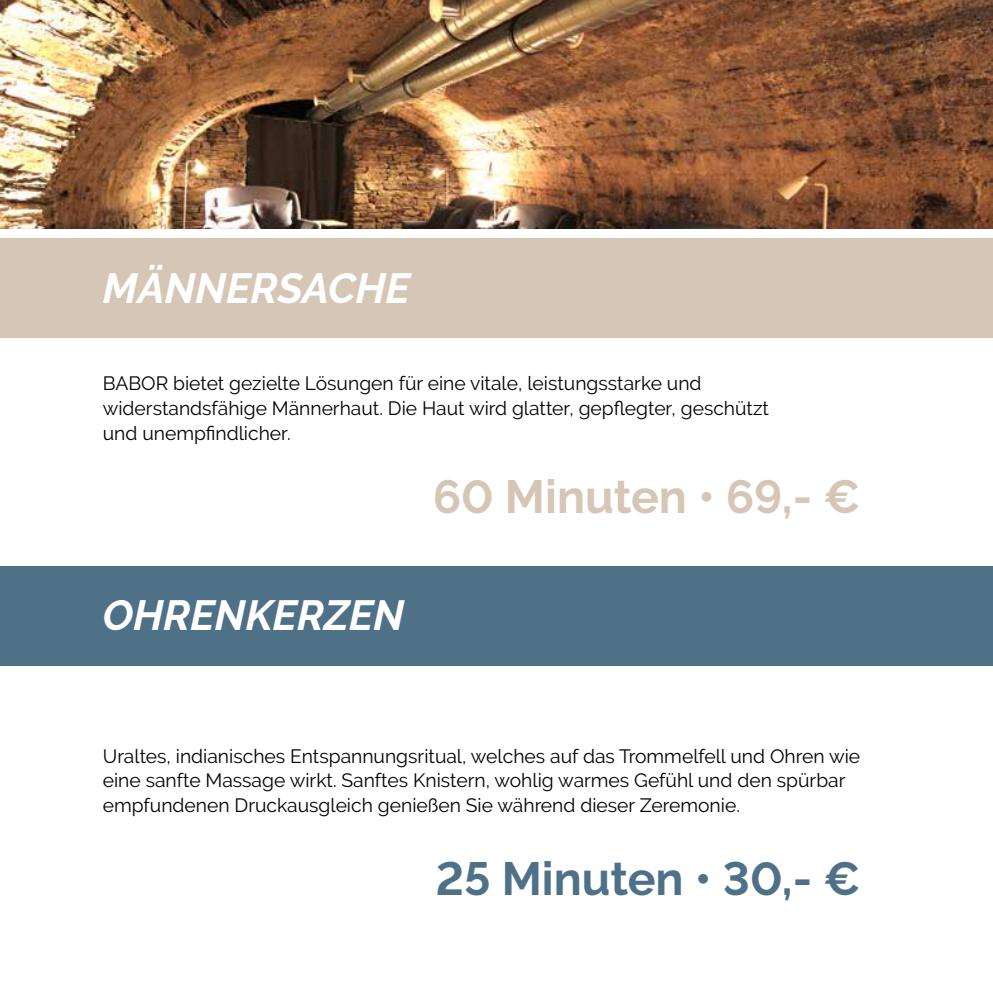
<style>
.page{position:relative;width:993px;height:993px;background:#fff}
.page>*{position:absolute;margin:0;border:0;box-sizing:border-box;transform-origin:0 0}
.t1{font:700 46.38px "Raleway";color:#d5c6b5}
.t2{font:700 46.38px "Raleway";color:#4e7187}
.t3{font:italic 700 42px "Raleway";color:#fff}
.t4{font:19.25px/24.5px "Raleway";color:#000}
</style>
<div class="page">
<div style="left:0;top:238px;width:992px;height:99px;background:#d5c6b5"></div>
<div style="left:0;top:566px;width:992px;height:99px;background:#4e7187"></div>
<img style="left:0;top:0;width:992px;height:228px">
<h2 class="t3" style="left:103px;top:263px;width:309px">MÄNNERSACHE</h2>
<p class="t4" style="left:103px;top:371px;width:667px">BABOR bietet gezielte Lösungen für eine vitale, leistungsstarke und widerstandsfähige Männerhaut. Die Haut wird glatter, gepflegter, geschützt und unempfindlicher.</p>
<h1 class="t1" style="left:433px;top:470px;width:428px">60 Minuten • 69,- €</h1>
<h2 class="t3" style="left:103px;top:591px;width:303px">OHRENKERZEN</h2>
<p class="t4" style="left:103px;top:743px;width:758px">Uraltes, indianisches Entspannungsritual, welches auf das Trommelfell und Ohren wie eine sanfte Massage wirkt. Sanftes Knistern, wohlig warmes Gefühl und den spürbar empfundenen Druckausgleich genießen Sie während dieser Zeremonie.</p>
<h1 class="t2" style="left:435px;top:852px;width:426px">25 Minuten • 30,- €</h1>
</div>
